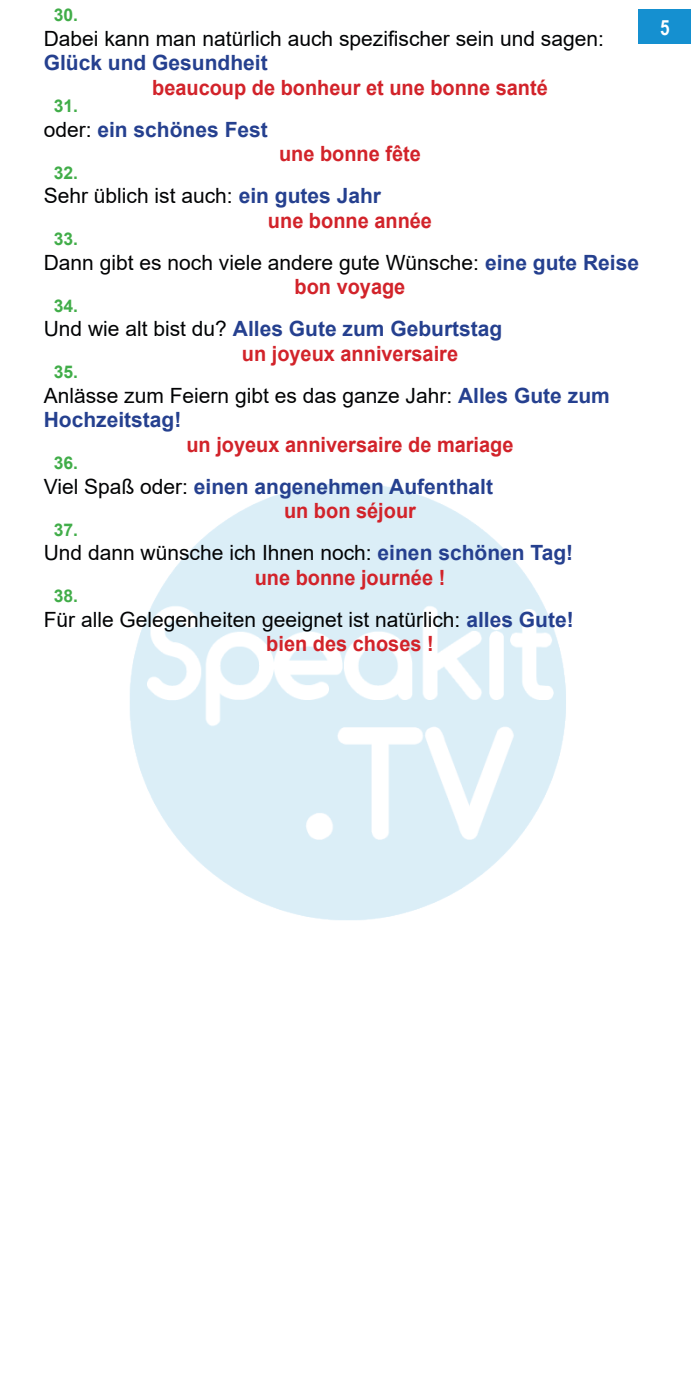
<style>
.page{position:relative;width:700px;height:1400px;background:#fff}
.page>*{position:absolute;margin:0;border:0;box-sizing:border-box;transform-origin:0 0}
.Text_ALL{font:21px/24.5px "Arial";color:#020304}
.Text_L2R_centre{font:700 21px "Arial";color:#d2232a;scale:.95 1}
.Text_ALL-2{font:700 21px "Arial";color:#25408f}
.t1{font:700 21px "Arial Narrow";color:#fff}
.bullets_for_ALL{font:700 17.5px "Arial";color:#41ad49}
.s1{font-weight:700;color:#25408f}
.s2{font-weight:400;color:#020304}
</style>
<div class="page">
<img style="left:130px;top:483px;width:436px;height:437px">
<div style="left:639px;top:9px;width:52px;height:35px;background:#1590d0"></div>
<p class="bullets_for_ALL" style="left:54px;top:3px;width:26px">30.</p>
<p class="Text_ALL" style="left:44px;top:26px;width:562px">Dabei kann man natürlich auch spezifischer sein und sagen:<br><span class="s1">Glück und Gesundheit</span></p>
<p class="Text_L2R_centre" style="left:152px;top:73px;width:418px">beaucoup de bonheur et une bonne santé</p>
<p class="bullets_for_ALL" style="left:54px;top:94px;width:26px">31.</p>
<p class="Text_ALL-2" style="left:44px;top:115px;width:226px"><span class="s2">oder:</span> ein schönes Fest</p>
<p class="Text_L2R_centre" style="left:279px;top:139px;width:151px">une bonne fête</p>
<p class="bullets_for_ALL" style="left:54px;top:161px;width:26px">32.</p>
<p class="Text_ALL" style="left:44px;top:184px;width:339px">Sehr üblich ist auch: <span class="s1">ein gutes Jahr</span></p>
<p class="Text_L2R_centre" style="left:268px;top:206px;width:174px">une bonne année</p>
<p class="bullets_for_ALL" style="left:54px;top:227px;width:26px">33.</p>
<p class="Text_ALL" style="left:44px;top:250px;width:597px">Dann gibt es noch viele andere gute Wünsche: <span class="s1">eine gute Reise</span></p>
<p class="Text_L2R_centre" style="left:295px;top:272px;width:118px">bon voyage</p>
<p class="bullets_for_ALL" style="left:54px;top:294px;width:26px">34.</p>
<p class="Text_ALL-2" style="left:44px;top:314px;width:460px"><span class="s2">Und wie alt bist du?</span> Alles Gute zum Geburtstag</p>
<p class="Text_L2R_centre" style="left:242px;top:339px;width:229px">un joyeux anniversaire</p>
<p class="bullets_for_ALL" style="left:54px;top:360px;width:26px">35.</p>
<p class="Text_ALL" style="left:44px;top:383px;width:568px">Anlässe zum Feiern gibt es das ganze Jahr: <span class="s1">Alles Gute zum<br>Hochzeitstag!</span></p>
<p class="Text_L2R_centre" style="left:186px;top:430px;width:346px">un joyeux anniversaire de mariage</p>
<p class="bullets_for_ALL" style="left:54px;top:451px;width:26px">36.</p>
<p class="Text_ALL-2" style="left:44px;top:472px;width:451px"><span class="s2">Viel Spaß oder:</span> einen angenehmen Aufenthalt</p>
<p class="Text_L2R_centre" style="left:284px;top:496px;width:140px">un bon séjour</p>
<p class="bullets_for_ALL" style="left:54px;top:518px;width:26px">37.</p>
<p class="Text_ALL" style="left:44px;top:541px;width:531px">Und dann wünsche ich Ihnen noch: <span class="s1">einen schönen Tag!</span></p>
<p class="Text_L2R_centre" style="left:255px;top:563px;width:202px">une bonne journée !</p>
<p class="bullets_for_ALL" style="left:54px;top:584px;width:26px">38.</p>
<p class="Text_ALL" style="left:44px;top:607px;width:531px">Für alle Gelegenheiten geeignet ist natürlich: <span class="s1">alles Gute!</span></p>
<p class="Text_L2R_centre" style="left:266px;top:629px;width:178px">bien des choses !</p>
<p class="t1" style="left:660px;top:11px;width:11px">5</p>
</div>
